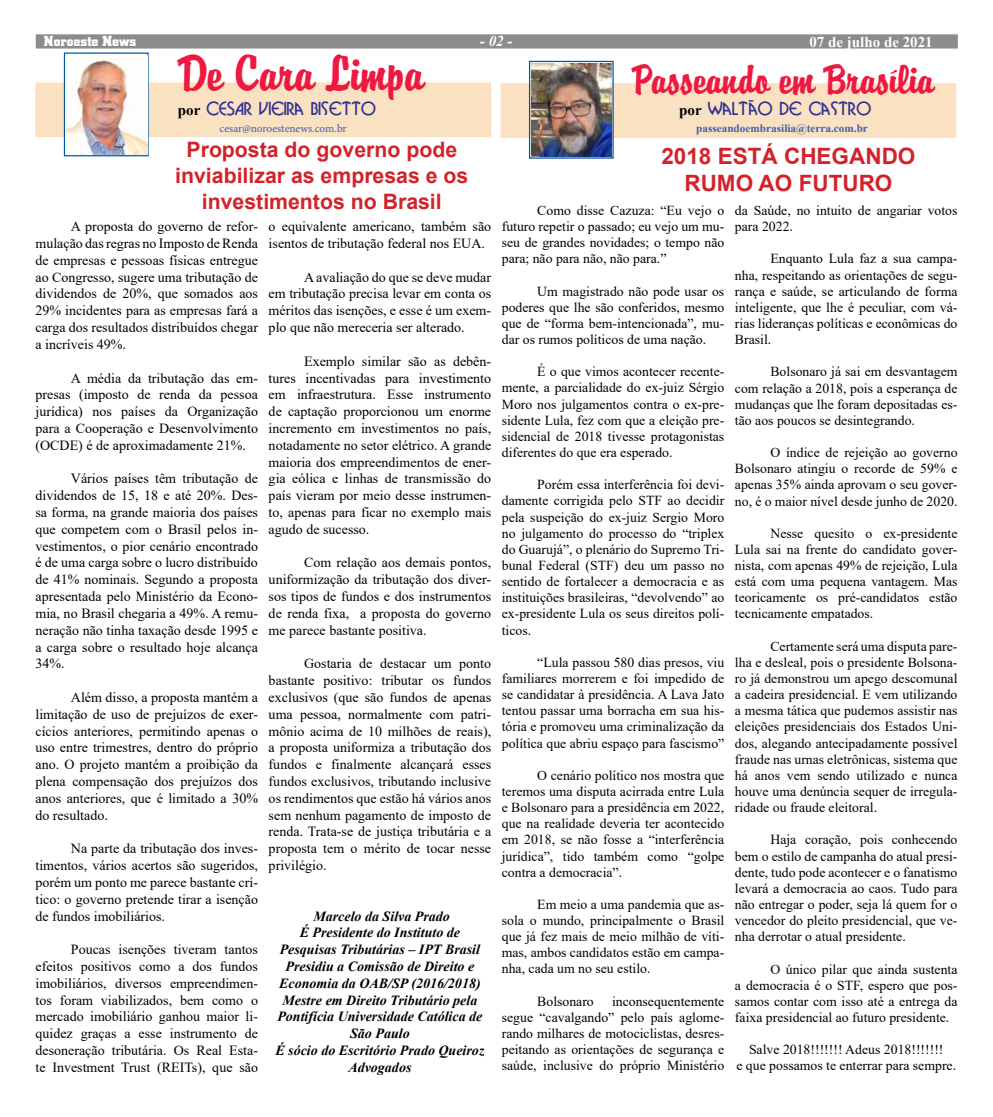
<style>
.page{position:relative;width:993px;height:1117px;background:#fff}
.page>*{position:absolute;margin:0;border:0;box-sizing:border-box;transform-origin:0 0}
.t1{font:45px "Briquet Plain";color:#ed1941}
.t2{font:37.5px "Briquet Plain";color:#ed1941}
.t3{font:700 22.5px/27px "Arial";color:#d2232a;text-align:center}
.t4{font:700 21.25px/25.5px "Arial";color:#d2232a;text-align:center}
.t5{font:17.5px "Bosanova Plain";color:#2e3092}
.t6{font:700 15px "Times New Roman";color:#fff}
.t7{font:700 15px "City D";letter-spacing:.005em;color:#fff}
.t8{font:italic 700 15px "Times New Roman";color:#fff}
.t9{font:14px/16.8px "Times New Roman";color:#000;text-align:justify}
.t10{font:italic 700 14px/16.8px "Times New Roman";color:#000;text-align:center}
.t11{font:13.75px/16.1px "Times New Roman";color:#000;text-align:justify}
.t12{font:700 11.25px "Times New Roman";color:#415ca9}
.t13{font:11.25px "Minion Pro";color:#415ca9}
.s1{font-family:"Times New Roman";font-weight:700;font-size:15px;color:#000}
</style>
<div class="page">
<div style="left:36px;top:34px;width:921px;height:15px;background:#8a8c8e;border:1px solid #8a8c8e"></div>
<div style="left:35px;top:82px;width:456px;height:55px;background:#f9e1c1;border:1px solid #f9e1c1"></div>
<div style="left:64px;top:52px;width:84px;height:104px;border:1px solid #0057a8"></div>
<img style="left:66px;top:55px;width:81px;height:99px">
<div style="left:500px;top:83px;width:455px;height:55px;background:#f9e1c1;border:1px solid #f9e1c1"></div>
<div style="left:528px;top:61px;width:85px;height:98px;border:1px solid #0057a8"></div>
<img style="left:531px;top:63px;width:80px;height:94px">
<p class="t7" style="left:44px;top:33px;width:94px">Noroeste News</p>
<p class="t8" style="left:480px;top:31px;width:34px">- 02 -</p>
<p class="t6" style="left:809px;top:31px;width:125px">07 de julho de 2021</p>
<h1 class="t1" style="left:179px;top:46px;width:246px">De Cara Limpa</h1>
<p class="t5" style="left:178px;top:98px;width:200px"><span class="s1">por</span> CESAR VIEIRA BISETTO</p>
<p class="t13" style="left:219px;top:121px;width:129px">cesar@noroestenews.com.br</p>
<h2 class="t2" style="left:633px;top:56px;width:303px">Passeando em Brasília</h2>
<p class="t5" style="left:679px;top:98px;width:194px"><span class="s1">por</span> WALTÃO DE CASTRO</p>
<p class="t12" style="left:696px;top:120px;width:173px">passeandoembrasilia@terra.com.br</p>
<h3 class="t3" style="left:661px;top:143px;width:255px">2018 ESTÁ CHEGANDO<br>RUMO AO FUTURO</h3>
<p class="t11" style="left:501px;top:202px;width:224px;text-indent:35px">Como disse Cazuza: “Eu vejo o futuro repetir o passado; eu vejo um mu&shy;seu de grandes novidades; o tempo não para; não para não, não para.”</p>
<p class="t11" style="left:501px;top:282px;width:224px;text-indent:35px">Um magistrado não pode usar os poderes que lhe são conferidos, mesmo que de “forma bem-intencionada”, mu&shy;dar os rumos políticos de uma nação.</p>
<p class="t11" style="left:501px;top:363px;width:224px;text-indent:35px">É o que vimos acontecer recente&shy;mente, a parcialidade do ex-juiz Sérgio Moro nos julgamentos contra o ex-pre&shy;sidente Lula, fez com que a eleição pre&shy;sidencial de 2018 tivesse protagonistas diferentes do que era esperado.</p>
<p class="t11" style="left:501px;top:476px;width:224px;text-indent:35px">Porém essa interferência foi devi&shy;damente corrigida pelo STF ao decidir pela suspeição do ex-juiz Sergio Moro no julgamento do processo do “triplex do Guarujá”, o plenário do Supremo Tri&shy;bunal Federal (STF) deu um passo no sentido de fortalecer a democracia e as instituições brasileiras, “devolvendo” ao ex-presidente Lula os seus direitos polí&shy;ticos.</p>
<p class="t11" style="left:501px;top:653px;width:224px;text-indent:35px">“Lula passou 580 dias presos, viu familiares morrerem e foi impedido de se candidatar à presidência. A Lava Jato tentou passar uma borracha em sua his&shy;tória e promoveu uma criminalização da política que abriu espaço para fascismo”</p>
<p class="t11" style="left:501px;top:766px;width:224px;text-indent:35px">O cenário político nos mostra que teremos uma disputa acirrada entre Lula e Bolsonaro para a presidência em 2022, que na realidade deveria ter acontecido em 2018, se não fosse a “interferência jurídica”, tido também como “golpe contra a democracia”.</p>
<p class="t11" style="left:501px;top:895px;width:224px;text-indent:35px">Em meio a uma pandemia que as&shy;sola o mundo, principalmente o Brasil que já fez mais de meio milhão de víti&shy;mas, ambos candidatos estão em campa&shy;nha, cada um no seu estilo.</p>
<p class="t11" style="left:537px;top:992px;width:58px">Bolsonaro</p>
<h3 class="t4" style="left:175px;top:137px;width:294px">Proposta do governo pode inviabilizar as empresas e os investimentos no Brasil</h3>
<p class="t9" style="left:35px;top:217px;width:224px;text-indent:35px">A proposta do governo de refor&shy;mulação das regras no Imposto de Renda de empresas e pessoas físicas entregue ao Congresso, sugere uma tributação de dividendos de 20%, que somados aos 29% incidentes para as empresas fará a carga dos resultados distribuídos chegar a incríveis 49%.</p>
<p class="t9" style="left:35px;top:369px;width:224px;text-indent:35px">A média da tributação das em&shy;presas (imposto de renda da pessoa jurídica) nos países da Organização para a Cooperação e Desenvolvimento (OCDE) é de aproximadamente 21%.</p>
<p class="t9" style="left:35px;top:469px;width:224px;text-indent:35px">Vários países têm tributação de dividendos de 15, 18 e até 20%. Des&shy;sa forma, na grande maioria dos países que competem com o Brasil pelos in&shy;vestimentos, o pior cenário encontrado é de uma carga sobre o lucro distribuído de 41% nominais. Segundo a proposta apresentada pelo Ministério da Econo&shy;mia, no Brasil chegaria a 49%. A remu&shy;neração não tinha taxação desde 1995 e a carga sobre o resultado hoje alcança 34%.</p>
<p class="t9" style="left:35px;top:688px;width:224px;text-indent:35px">Além disso, a proposta mantém a limitação de uso de prejuízos de exer&shy;cícios anteriores, permitindo apenas o uso entre trimestres, dentro do próprio ano. O projeto mantém a proibição da plena compensação dos prejuízos dos anos anteriores, que é limitado a 30% do resultado.</p>
<p class="t9" style="left:35px;top:839px;width:224px;text-indent:35px">Na parte da tributação dos inves&shy;timentos, vários acertos são sugeridos, porém um ponto me parece bastante crí&shy;tico: o governo pretende tirar a isenção de fundos imobiliários.</p>
<p class="t9" style="left:35px;top:940px;width:224px;text-indent:35px">Poucas isenções tiveram tantos efeitos positivos como a dos fundos imobiliários, diversos empreendimen&shy;tos foram viabilizados, bem como o mercado imobiliário ganhou maior li&shy;quidez graças a esse instrumento de desoneração tributária. Os Real Esta&shy;te Investment Trust (REITs), que são</p>
<p class="t11" style="left:734px;top:202px;width:224px">da Saúde, no intuito de angariar votos para 2022.</p>
<p class="t11" style="left:734px;top:250px;width:224px;text-indent:35px">Enquanto Lula faz a sua campa&shy;nha, respeitando as orientações de segu&shy;rança e saúde, se articulando de forma inteligente, que lhe é peculiar, com vá&shy;rias lideranças políticas e econômicas do Brasil.</p>
<p class="t11" style="left:734px;top:363px;width:224px;text-indent:35px">Bolsonaro já sai em desvantagem com relação a 2018, pois a esperança de mudanças que lhe foram depositadas es&shy;tão aos poucos se desintegrando.</p>
<p class="t11" style="left:734px;top:444px;width:224px;text-indent:35px">O índice de rejeição ao governo Bolsonaro atingiu o recorde de 59% e apenas 35% ainda aprovam o seu gover&shy;no, é o maior nível desde junho de 2020.</p>
<p class="t11" style="left:734px;top:524px;width:224px;text-indent:35px">Nesse quesito o ex-presidente Lula sai na frente do candidato gover&shy;nista, com apenas 49% de rejeição, Lula está com uma pequena vantagem. Mas teoricamente os pré-candidatos estão tecnicamente empatados.</p>
<p class="t11" style="left:734px;top:637px;width:224px;text-indent:35px">Certamente será uma disputa pare&shy;lha e desleal, pois o presidente Bolsona&shy;ro já demonstrou um apego descomunal a cadeira presidencial. E vem utilizando a mesma tática que pudemos assistir nas eleições presidenciais dos Estados Uni&shy;dos, alegando antecipadamente possível fraude nas urnas eletrônicas, sistema que há anos vem sendo utilizado e nunca houve uma denúncia sequer de irregula&shy;ridade ou fraude eleitoral.</p>
<p class="t11" style="left:734px;top:831px;width:224px;text-indent:35px">Haja coração, pois conhecendo bem o estilo de campanha do atual presi&shy;dente, tudo pode acontecer e o fanatismo levará a democracia ao caos. Tudo para não entregar o poder, seja lá quem for o vencedor do pleito presidencial, que ve&shy;nha derrotar o atual presidente.</p>
<p class="t11" style="left:734px;top:960px;width:224px;text-indent:35px">O único pilar que ainda sustenta a democracia é o STF, espero que pos&shy;samos contar com isso até a entrega da faixa presidencial ao futuro presidente.</p>
<p class="t11" style="left:736px;top:1040px;width:221px;text-align:center">Salve 2018!!!!!!! Adeus 2018!!!!!!!<br>e que possamos te enterrar para sempre.</p>
<p class="t9" style="left:268px;top:217px;width:224px">o equivalente americano, também são isentos de tributação federal nos EUA.</p>
<p class="t9" style="left:268px;top:268px;width:224px;text-indent:35px">A avaliação do que se deve mudar em tributação precisa levar em conta os méritos das isenções, e esse é um exem&shy;plo que não mereceria ser alterado.</p>
<p class="t9" style="left:268px;top:352px;width:224px;text-indent:35px">Exemplo similar são as debên&shy;tures incentivadas para investimento em infraestrutura. Esse instrumento de captação proporcionou um enorme incremento em investimentos no país, notadamente no setor elétrico. A grande maioria dos empreendimentos de ener&shy;gia eólica e linhas de transmissão do país vieram por meio desse instrumen&shy;to, apenas para ficar no exemplo mais agudo de sucesso.</p>
<p class="t9" style="left:268px;top:553px;width:224px;text-indent:35px">Com relação aos demais pontos, uniformização da tributação dos diver&shy;sos tipos de fundos e dos instrumentos de renda fixa, a proposta do governo me parece bastante positiva.</p>
<p class="t9" style="left:268px;top:654px;width:224px;text-indent:35px">Gostaria de destacar um ponto bastante positivo: tributar os fundos exclusivos (que são fundos de apenas uma pessoa, normalmente com patri&shy;mônio acima de 10 milhões de reais), a proposta uniformiza a tributação dos fundos e finalmente alcançará esses fundos exclusivos, tributando inclusive os rendimentos que estão há vários anos sem nenhum pagamento de imposto de renda. Trata-se de justiça tributária e a proposta tem o mérito de tocar nesse privilégio.</p>
<p class="t10" style="left:275px;top:906px;width:210px">Marcelo da Silva Prado<br>É Presidente do Instituto de<br>Pesquisas Tributárias – IPT Brasil<br>Presidiu a Comissão de Direito e<br>Economia da OAB/SP (2016/2018)<br>Mestre em Direito Tributário pela<br>Pontifícia Universidade Católica de<br>São Paulo<br>É sócio do Escritório Prado Queiroz<br>Advogados</p>
<p class="t11" style="left:501px;top:992px;width:224px;text-indent:110px">inconsequentemente segue “cavalgando” pelo país aglome&shy;rando milhares de motociclistas, desres&shy;peitando as orientações de segurança e saúde, inclusive do próprio Ministério</p>
</div>
